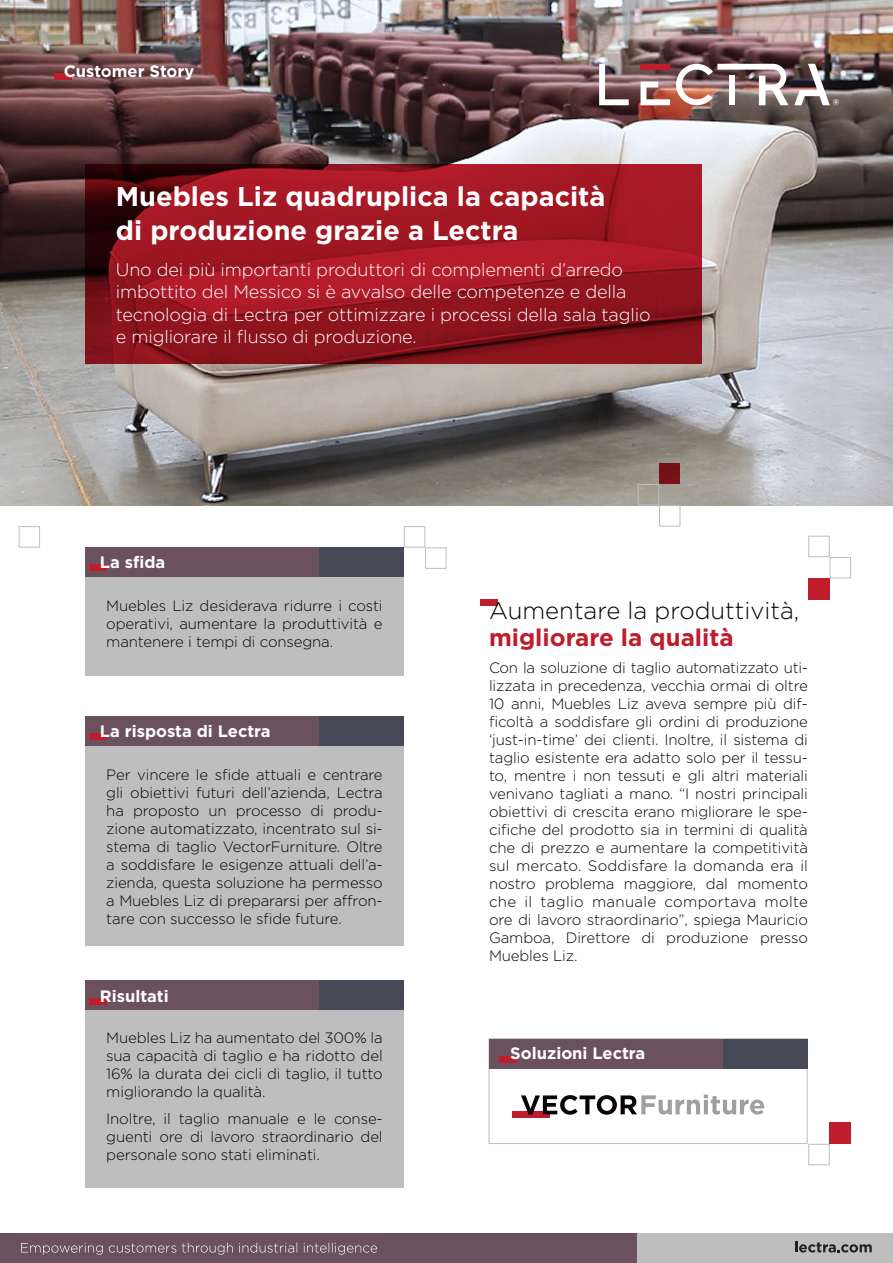
<style>
.page{position:relative;width:893px;height:1263px;background:#fff}
.page>*{position:absolute;margin:0;border:0;box-sizing:border-box;transform-origin:0 0}
.t1{font:700 27px/34.5px "Gotham";color:#fff}
.t2{font:300 24px "Gotham";color:#080302}
.t3{font:700 24px "Gotham";color:#be1d2c}
.t4{font:300 18px/22.5px "Gotham";letter-spacing:-.01em;color:#fff}
.t5{font:700 16.5px "Gotham";color:#fff}
.t6{font:300 15px/18px "Gotham";letter-spacing:-.01em;color:#080302;text-align:justify}
</style>
<div class="page">
<div style="left:85px;top:716px;width:319px;height:30px;background:#474957"></div>
<div style="left:85px;top:716px;width:234px;height:30px;background:#6b515e"></div>
<div style="left:90px;top:734px;width:17px;height:6px;background:#be1d2c"></div>
<div style="left:85px;top:746px;width:319px;height:200px;background:#bfbebe"></div>
<img style="left:0;top:0;width:893px;height:505px">
<div style="left:0;top:1233px;width:893px;height:30px;background:#6b515e"></div>
<div style="left:638px;top:1233px;width:255px;height:30px;background:#bfbebe"></div>
<svg style="left:795px;top:1241px;width:77px;height:11px"></svg>
<div style="left:54px;top:74px;width:17px;height:6px;background:#be1d2c"></div>
<svg style="left:85px;top:164px;width:617px;height:200px;background:#941520"></svg>
<div style="left:19px;top:526px;width:21px;height:21px;border:1px solid #bfbebe"></div>
<div style="left:404px;top:526px;width:21px;height:21px;border:1px solid #bfbebe"></div>
<div style="left:425px;top:547px;width:21px;height:22px;border:1px solid #bfbebe"></div>
<div style="left:638px;top:484px;width:21px;height:21px;border:1px solid #bfbebe"></div>
<div style="left:659px;top:463px;width:21px;height:21px;background:#741118"></div>
<div style="left:659px;top:505px;width:21px;height:21px;border:1px solid #bfbebe"></div>
<div style="left:85px;top:547px;width:319px;height:30px;background:#474957"></div>
<div style="left:85px;top:547px;width:234px;height:30px;background:#6b515e"></div>
<div style="left:90px;top:565px;width:17px;height:6px;background:#be1d2c"></div>
<div style="left:85px;top:577px;width:319px;height:99px;background:#bfbebe"></div>
<div style="left:808px;top:1144px;width:22px;height:21px;border:1px solid #bfbebe"></div>
<div style="left:830px;top:1123px;width:21px;height:21px;background:#be1d2c"></div>
<div style="left:489px;top:1038px;width:318px;height:106px;border:1px solid #bfbebe"></div>
<div style="left:489px;top:1039px;width:318px;height:29px;background:#474957"></div>
<div style="left:489px;top:1039px;width:233px;height:29px;background:#6b515e"></div>
<div style="left:500px;top:1056px;width:17px;height:6px;background:#be1d2c"></div>
<div style="left:512px;top:1111px;width:37px;height:6px;background:#be1d2c"></div>
<svg style="left:521px;top:1094px;width:243px;height:21px"></svg>
<svg style="left:599px;top:64px;width:30px;height:41px"></svg>
<svg style="left:640px;top:82px;width:30px;height:23px"></svg>
<div style="left:640px;top:64px;width:30px;height:6px;background:#be1d2c"></div>
<img style="left:676px;top:64px;width:112px;height:41px">
<svg style="left:794px;top:64px;width:45px;height:41px"></svg>
<div style="left:85px;top:980px;width:319px;height:30px;background:#474957"></div>
<div style="left:85px;top:980px;width:234px;height:30px;background:#6b515e"></div>
<div style="left:90px;top:998px;width:17px;height:7px;background:#be1d2c"></div>
<div style="left:85px;top:1010px;width:319px;height:177px;background:#bfbebe"></div>
<div style="left:808px;top:536px;width:22px;height:21px;border:1px solid #bfbebe"></div>
<div style="left:830px;top:557px;width:21px;height:21px;border:1px solid #bfbebe"></div>
<div style="left:808px;top:578px;width:22px;height:22px;background:#be1d2c"></div>
<svg style="left:21px;top:1242px;width:356px;height:13px"></svg>
<div style="left:480px;top:600px;width:17px;height:6px;background:#be1d2c"></div>
<p class="t5" style="left:64px;top:60px;width:132px">Customer Story</p>
<h1 class="t1" style="left:116px;top:179px;width:491px">Muebles Liz quadruplica la capacità di produzione grazie a Lectra</h1>
<p class="t4" style="left:116px;top:257px;width:536px">Uno dei più importanti produttori di complementi d’arredo imbottito del Messico si è avvalso delle competenze e della tecnologia di Lectra per ottimizzare i processi della sala taglio e migliorare il flusso di produzione.</p>
<p class="t5" style="left:100px;top:551px;width:67px">La sfida</p>
<p class="t6" style="left:106px;top:596px;width:278px">Muebles Liz desiderava ridurre i costi operativi, aumentare la produttività e mantenere i tempi di consegna.</p>
<p class="t5" style="left:100px;top:720px;width:172px">La risposta di Lectra</p>
<p class="t6" style="left:106px;top:765px;width:278px">Per vincere le sfide attuali e centrare gli obiettivi futuri dell’azienda, Lectra ha proposto un processo di produ&shy;zione automatizzato, incentrato sul si&shy;stema di taglio VectorFurniture. Oltre a soddisfare le esigenze attuali dell’a&shy;zienda, questa soluzione ha permesso a Muebles Liz di prepararsi per affron&shy;tare con successo le sfide future.</p>
<p class="t5" style="left:100px;top:985px;width:70px">Risultati</p>
<p class="t6" style="left:106px;top:1028px;width:278px">Muebles Liz ha aumentato del 300% la sua capacità di taglio e ha ridotto del 16% la durata dei cicli di taglio, il tutto migliorando la qualità.</p>
<p class="t6" style="left:106px;top:1109px;width:278px">Inoltre, il taglio manuale e le conse&shy;guenti ore di lavoro straordinario del personale sono stati eliminati.</p>
<h2 class="t2" style="left:489px;top:595px;width:312px">Aumentare la produttività,</h2>
<h2 class="t3" style="left:489px;top:622px;width:246px">migliorare la qualità</h2>
<p class="t6" style="left:489px;top:658px;width:320px">Con la soluzione di taglio automatizzato uti&shy;lizzata in precedenza, vecchia ormai di oltre 10 anni, Muebles Liz aveva sempre più dif&shy;ficoltà a soddisfare gli ordini di produzione ‘just-in-time’ dei clienti. Inoltre, il sistema di taglio esistente era adatto solo per il tessu&shy;to, mentre i non tessuti e gli altri materiali venivano tagliati a mano. “I nostri principali obiettivi di crescita erano migliorare le spe&shy;cifiche del prodotto sia in termini di qualità che di prezzo e aumentare la competitività sul mercato. Soddisfare la domanda era il nostro problema maggiore, dal momento che il taglio manuale comportava molte ore di lavoro straordinario”, spiega Mauricio Gamboa, Direttore di produzione presso Muebles Liz.</p>
<p class="t5" style="left:510px;top:1042px;width:136px">Soluzioni Lectra</p>
</div>
